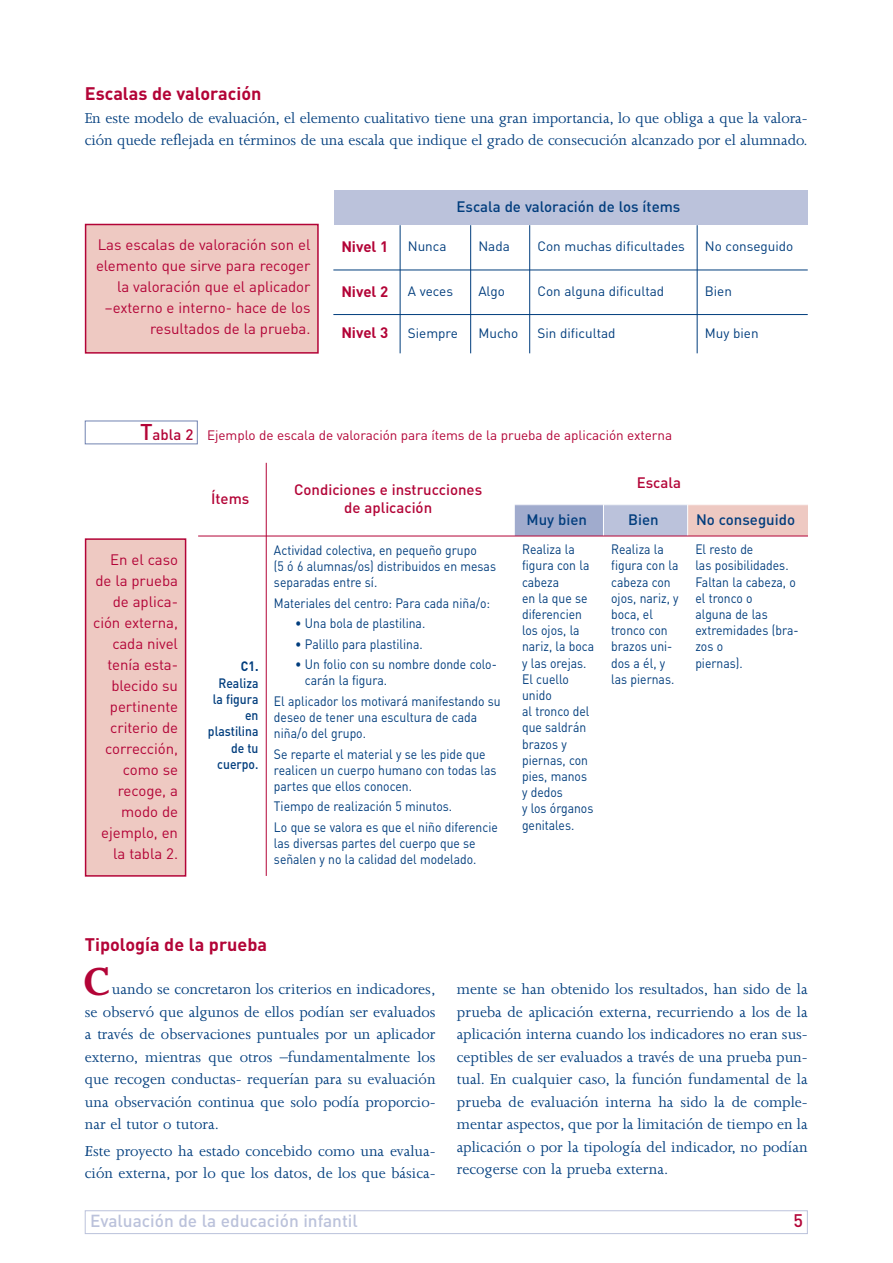
<style>
.page{position:relative;width:893px;height:1263px;background:#fff}
.page>*{position:absolute;margin:0;border:0;box-sizing:border-box;transform-origin:0 0}
.t1{font:700 45px "Joanna";color:#b30437}
.t2{font:700 18px "DIN";color:#b30437}
.t3{font:500 18px "DIN";color:#b30437}
.t4{font:500 17.25px "DIN";color:#bbc2db}
.t5{font:16.5px/22.5px "Joanna";letter-spacing:-.005em;color:#013d7d}
.t6{font:15px/21px "DIN";letter-spacing:-.005em;color:#b30437;text-align:right}
.t7{font:500 15px "DIN";color:#013d7d}
.t8{font:500 15px/18px "DIN";color:#b30437;text-align:center}
.t9{font:700 15px "DIN";color:#b30437}
.t10{font:13.5px/16.2px "DIN";color:#013d7d;scale:.9 1}
.t11{font:13.5px "DIN";color:#013d7d}
.t12{font:13.5px "DIN";letter-spacing:-.005em;color:#b30437}
.t13{font:500 13.5px/16.2px "DIN";color:#013d7d;text-align:right;scale:.9 1}
.t14{font:700 13.5px "DIN";color:#013d7d;scale:.9 1}
.s1{font-weight:500;font-size:22.5px}
.s2{font-weight:500;font-size:15px}
.s3{font-style:italic}
</style>
<div class="page">
<div style="left:85px;top:1210px;width:723px;height:24px;border:1px solid #bbc2db"></div>
<div style="left:86px;top:539px;width:100px;height:337px;background:#eec9c2"></div>
<div style="left:85px;top:538px;width:101px;height:339px;border:2px solid #b30437"></div>
<div style="left:86px;top:224px;width:232px;height:129px;background:#eec9c2"></div>
<div style="left:85px;top:224px;width:234px;height:130px;border:2px solid #b30437"></div>
<div style="left:85px;top:421px;width:113px;height:23px;border:1px solid #7183b1"></div>
<div style="left:334px;top:190px;width:473px;height:35px;background:#bbc2db"></div>
<hr style="left:400px;top:225px;width:1px;height:128px;background:#013d7d">
<hr style="left:470px;top:225px;width:1px;height:128px;background:#013d7d">
<hr style="left:529px;top:225px;width:1px;height:128px;background:#013d7d">
<hr style="left:697px;top:225px;width:1px;height:128px;background:#013d7d">
<hr style="left:333px;top:270px;width:475px;height:1px;background:#013d7d">
<hr style="left:333px;top:314px;width:475px;height:1px;background:#013d7d">
<div style="left:514px;top:505px;width:89px;height:31px;background:#a0abcd"></div>
<div style="left:603px;top:505px;width:85px;height:31px;background:#bbc2db"></div>
<div style="left:688px;top:505px;width:119px;height:31px;background:#eec9c2"></div>
<hr style="left:266px;top:463px;width:1px;height:413px;background:#b30437">
<hr style="left:514px;top:463px;width:1px;height:413px;background:#fff">
<hr style="left:603px;top:504px;width:1px;height:372px;background:#fff">
<hr style="left:687px;top:504px;width:1px;height:372px;background:#fff">
<hr style="left:198px;top:536px;width:610px;height:1px;background:#b30437">
<p class="t2" style="left:85px;top:87px;width:178px">Escalas de valoración</p>
<p class="t5" style="left:85px;top:108px;width:724px">En este modelo de evaluación, el elemento cualitativo tiene una gran importancia, lo que obliga a que la valora&shy;ción quede reflejada en términos de una escala que indique el grado de consecución alcanzado por el alumnado.</p>
<p class="t6" style="left:96px;top:236px;width:216px">Las escalas de valoración son el elemento que sirve para recoger la valoración que el aplicador –externo e interno- hace de los resultados de la prueba.</p>
<p class="t7" style="left:456px;top:201px;width:225px">Escala de valoración de los ítems</p>
<p class="t9" style="left:341px;top:242px;width:49px">Nivel 1</p>
<p class="t11" style="left:408px;top:242px;width:40px">Nunca</p>
<p class="t11" style="left:478px;top:242px;width:33px">Nada</p>
<p class="t11" style="left:537px;top:242px;width:149px">Con muchas dificultades</p>
<p class="t11" style="left:705px;top:242px;width:90px">No conseguido</p>
<p class="t9" style="left:341px;top:286px;width:49px">Nivel 2</p>
<p class="t11" style="left:408px;top:286px;width:47px">A veces</p>
<p class="t11" style="left:478px;top:286px;width:28px">Algo</p>
<p class="t11" style="left:537px;top:286px;width:128px">Con alguna dificultad</p>
<p class="t11" style="left:705px;top:286px;width:29px">Bien</p>
<p class="t9" style="left:341px;top:328px;width:49px">Nivel 3</p>
<p class="t11" style="left:408px;top:328px;width:52px">Siempre</p>
<p class="t11" style="left:478px;top:328px;width:41px">Mucho</p>
<p class="t11" style="left:537px;top:328px;width:80px">Sin dificultad</p>
<p class="t11" style="left:705px;top:328px;width:55px">Muy bien</p>
<p class="t12" style="left:140px;top:431px;width:534px"><span class="s1">T</span><span class="s2">abla 2</span> Ejemplo de escala de valoración para ítems de la prueba de aplicación externa</p>
<p class="t6" style="left:93px;top:551px;width:86px">En el caso de la prueba de aplica&shy;ción externa, cada nivel tenía esta&shy;blecido su pertinente criterio de corrección, como se recoge, a modo de ejemplo, en la tabla 2.</p>
<p class="t8" style="left:211px;top:491px;width:40px">Ítems</p>
<p class="t8" style="left:294px;top:482px;width:190px">Condiciones e instrucciones de aplicación</p>
<p class="t14" style="left:241px;top:662px;width:21px">C1.</p>
<p class="t13" style="left:208px;top:676px;width:58px">Realiza la figura en plastilina de tu cuerpo.</p>
<p class="t10" style="left:274px;top:543px;width:248px">Actividad colectiva, en pequeño grupo<br>(5 ó 6 alumnas/os) distribuidos en mesas separadas entre sí.</p>
<p class="t10" style="left:274px;top:596px;width:242px">Materiales del centro: Para cada niña/o:</p>
<p class="t10" style="left:295px;top:617px;width:146px">• Una bola de plastilina.</p>
<p class="t10" style="left:295px;top:637px;width:143px">• Palillo para plastilina.</p>
<p class="t10" style="left:305px;top:658px;width:215px;text-indent:-10px">• Un folio con su nombre donde colo&shy;carán la figura.</p>
<p class="t10" style="left:274px;top:694px;width:253px">El aplicador los motivará manifestando su deseo de tener una escultura de cada niña/o del grupo.</p>
<p class="t10" style="left:274px;top:747px;width:249px">Se reparte el material y se les pide que realicen un cuerpo humano con todas las partes que ellos conocen.</p>
<p class="t10" style="left:274px;top:798px;width:250px;line-height:20.4px">Tiempo de realización 5 minutos.<br>Lo que se valora es que el niño diferencie</p>
<p class="t10" style="left:274px;top:837px;width:227px">las diversas partes del cuerpo que se señalen y no la calidad del modelado.</p>
<p class="t8" style="left:637px;top:475px;width:46px">Escala</p>
<p class="t7" style="left:526px;top:514px;width:62px">Muy bien</p>
<p class="t7" style="left:628px;top:514px;width:32px">Bien</p>
<p class="t7" style="left:696px;top:514px;width:101px">No conseguido</p>
<p class="t10" style="left:522px;top:543px;width:82px">Realiza la figura con la cabeza<br>en la que se diferencien los ojos, la nariz, la boca y las orejas.<br>El cuello unido<br>al tronco del que saldrán brazos y piernas, con pies, manos y dedos<br>y los órganos genitales.</p>
<p class="t10" style="left:611px;top:543px;width:76px">Realiza la figura con la cabeza con ojos, nariz, y boca, el tronco con brazos uni&shy;dos a él, y las piernas.</p>
<p class="t10" style="left:695px;top:543px;width:116px">El resto de<br>las posibilidades.<br>Faltan la cabeza, o el tronco o<br>alguna de las extremidades (bra&shy;zos o<br>piernas).</p>
<p class="t2" style="left:85px;top:938px;width:184px">Tipología de la prueba</p>
<p class="t5" style="left:85px;top:979px;width:352px;text-align:justify;text-indent:27px">uando se concretaron los criterios en indicadores, se observó que algunos de ellos podían ser evaluados a través de observaciones puntuales por un aplicador externo, mientras que otros –fundamentalmente los que recogen conductas- requerían para su evaluación una observación continua que solo podía proporcio&shy;nar el tutor o tutora.</p>
<p class="t5" style="left:85px;top:1141px;width:352px"><span class="s3">E</span>ste proyecto ha estado concebido como una evalua&shy;ción externa, por lo que los datos, de los que básica-</p>
<h1 class="t1" style="left:84px;top:966px;width:28px">C</h1>
<p class="t5" style="left:457px;top:979px;width:352px;text-align:justify">mente se han obtenido los resultados, han sido de la prueba de aplicación externa, recurriendo a los de la aplicación interna cuando los indicadores no eran sus&shy;ceptibles de ser evaluados a través de una prueba pun&shy;tual. En cualquier caso, la función fundamental de la prueba de evaluación interna ha sido la de comple&shy;mentar aspectos, que por la limitación de tiempo en la aplicación o por la tipología del indicador, no podían recogerse con la prueba externa.</p>
<p class="t4" style="left:90px;top:1215px;width:269px">Evaluación de la educación infantil</p>
<p class="t3" style="left:794px;top:1214px;width:11px">5</p>
</div>
